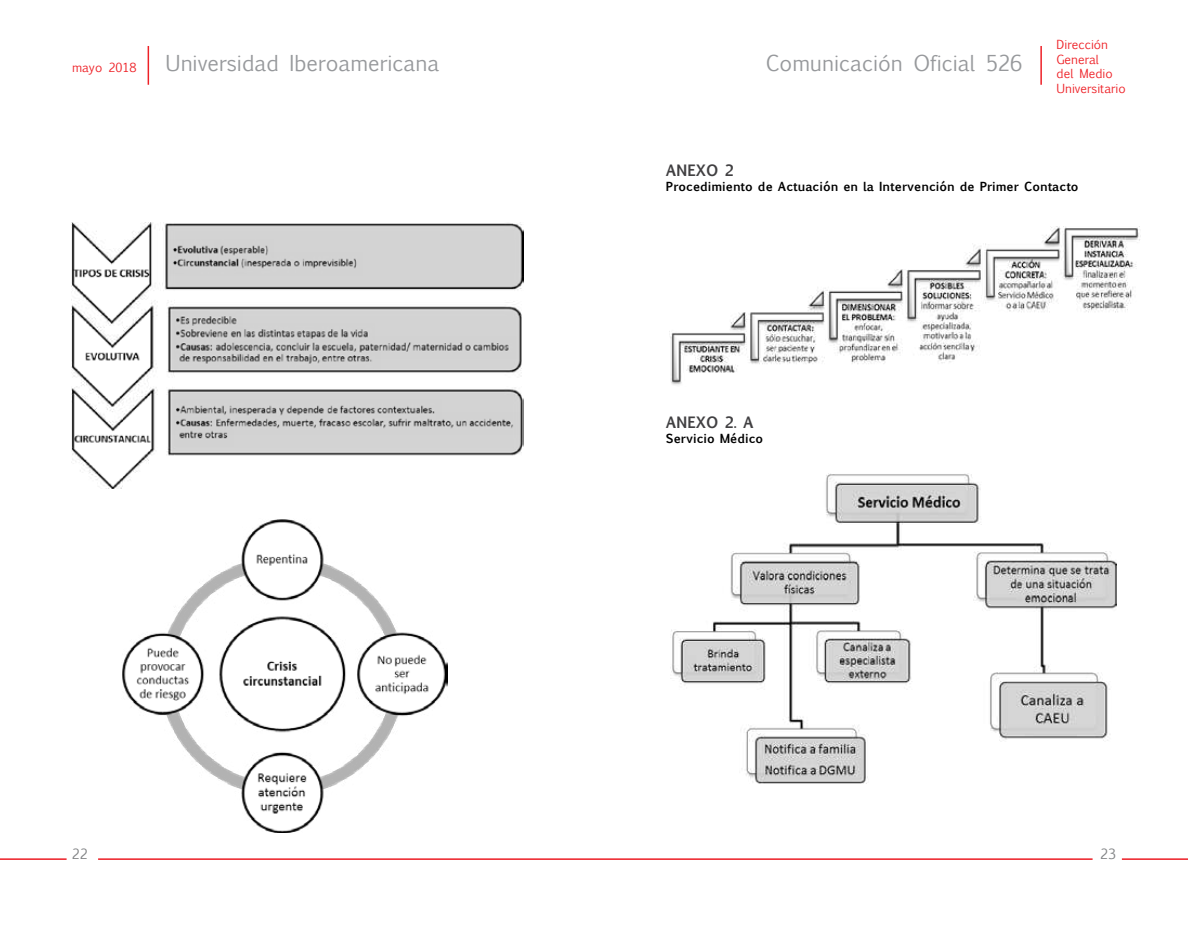
<style>
.page{position:relative;width:1188px;height:931px;background:#fff}
.page>*{position:absolute;margin:0;border:0;box-sizing:border-box;transform-origin:0 0}
.t1{font:21px "Euphemia UCAS";color:#97999c}
.t2{font:700 15px "Euphemia UCAS";color:#414042}
.t3{font:13.5px "Euphemia UCAS";color:#808284}
.t4{font:700 12px "Euphemia UCAS";color:#000}
.t5{font:12px/14.4px "Euphemia UCAS";color:#ee2127}
</style>
<div class="page">
<hr style="left:1040px;top:46px;width:2px;height:39px;background:#ee2127">
<hr style="left:148px;top:46px;width:1px;height:39px;background:#ee2127">
<hr style="left:98px;top:858px;width:995px;height:2px;background:#ed1d24">
<hr style="left:0;top:858px;width:67px;height:2px;background:#ed1d24">
<hr style="left:1122px;top:858px;width:66px;height:2px;background:#ed1d24">
<img style="left:670px;top:226px;width:470px;height:159px">
<img style="left:122px;top:519px;width:325px;height:313px">
<img style="left:72px;top:222px;width:451px;height:266px">
<img style="left:671px;top:473px;width:445px;height:310px">
<p class="t5" style="left:72px;top:61px;width:66px">mayo 2018</p>
<h1 class="t1" style="left:166px;top:54px;width:275px">Universidad Iberoamericana</h1>
<h1 class="t1" style="left:766px;top:54px;width:258px">Comunicación Oficial 526</h1>
<p class="t5" style="left:1057px;top:39px;width:71px">Dirección<br>General<br>del Medio<br>Universitario</p>
<p class="t2" style="left:666px;top:163px;width:69px">ANEXO 2</p>
<p class="t4" style="left:666px;top:180px;width:414px">Procedimiento de Actuación en la Intervención de Primer Contacto</p>
<p class="t2" style="left:666px;top:415px;width:89px">ANEXO 2. A</p>
<p class="t4" style="left:666px;top:432px;width:99px">Servicio Médico</p>
<p class="t3" style="left:72px;top:848px;width:17px">22</p>
<p class="t3" style="left:1100px;top:848px;width:17px">23</p>
</div>
